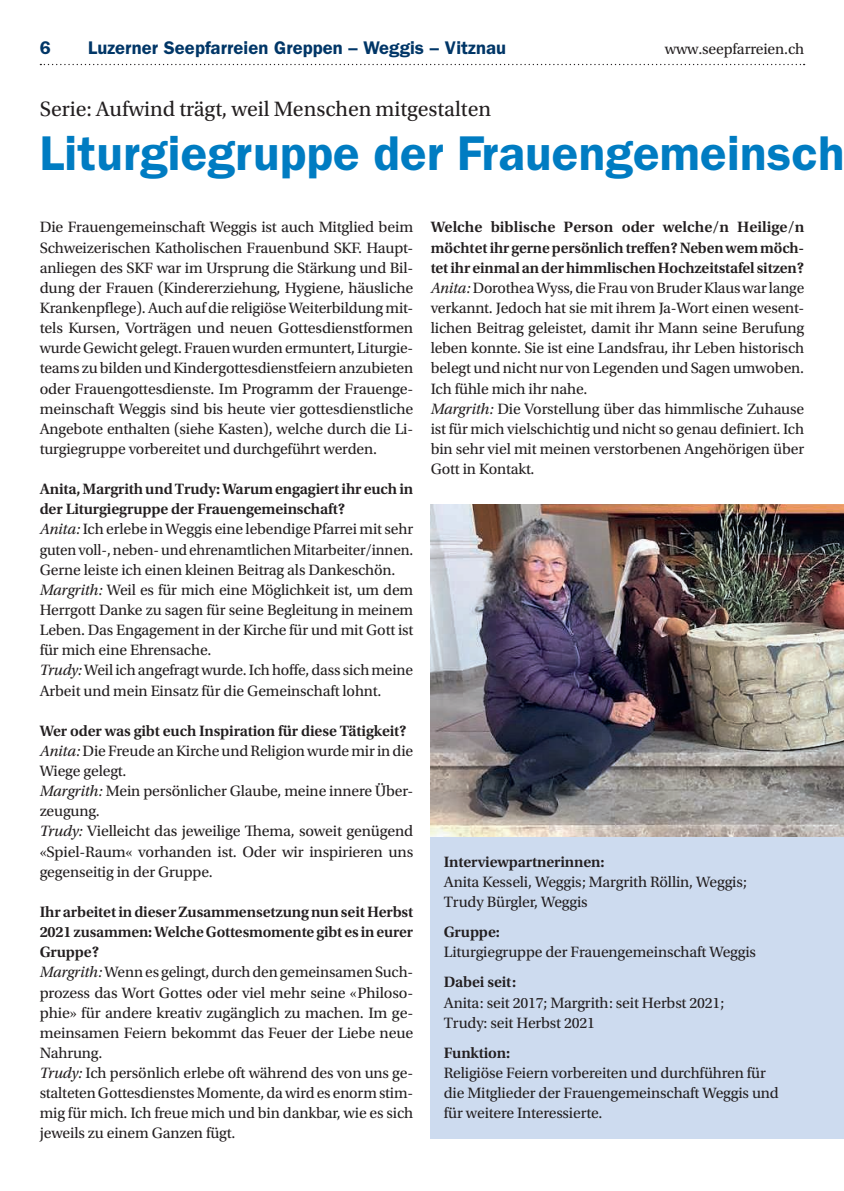
<style>
.page{position:relative;width:844px;height:1191px;background:#fff}
.page>*{position:absolute;margin:0;border:0;box-sizing:border-box;transform-origin:0 0}
.t1{font:600 49px "ITC Franklin Gothic Std";letter-spacing:.005em;color:#007cc2}
.t2{font:21.88px "Utopia Std";color:#231f20}
.t3{font:600 18.38px "ITC Franklin Gothic Std";letter-spacing:.005em;color:#003667}
.t4{font:15.75px/20.1px "Utopia Std";letter-spacing:-.01em;color:#231f20}
.t5{font:600 15.75px "Utopia Std";letter-spacing:-.01em;color:#231f20}
.s1{font-weight:600}
.s2{font-style:italic}
</style>
<div class="page">
<svg style="left:40px;top:64px;width:764px;height:1px"></svg>
<div style="left:430px;top:554px;width:413px;height:584px;background:#cddbef"></div>
<img style="left:430px;top:504px;width:413px;height:332px">
<p class="t3" style="left:40px;top:37px;width:13px">6</p>
<p class="t3" style="left:88px;top:37px;width:419px">Luzerner Seepfarreien Greppen – Weggis – Vitznau</p>
<p class="t4" style="left:664px;top:39px;width:141px">www.seepfarreien.ch</p>
<h2 class="t2" style="left:40px;top:97px;width:453px">Serie: Aufwind trägt, weil Menschen mitgestalten</h2>
<h1 class="t1" style="left:40px;top:124px;width:806px">Liturgiegruppe der Frauengemeinsch</h1>
<p class="t4" style="left:40px;top:217px;width:375px;text-align:justify">Die Frauengemeinschaft Weggis ist auch Mitglied beim Schweizerischen Katholischen Frauenbund SKF. Haupt&shy;anliegen des SKF war im Ursprung die Stärkung und Bil&shy;dung der Frauen (Kindererziehung, Hygiene, häusliche Krankenpflege). Auch auf die religiöse Weiterbildung mit&shy;tels Kursen, Vorträgen und neuen Gottesdienstformen wurde Gewicht gelegt. Frauen wurden ermuntert, Liturgie&shy;teams zu bilden und Kindergottesdienstfeiern anzubieten oder Frauengottesdienste. Im Programm der Frauenge&shy;meinschaft Weggis sind bis heute vier gottesdienstliche Angebote enthalten (siehe Kasten), welche durch die Li&shy;turgiegruppe vorbereitet und durchgeführt werden.</p>
<p class="t4" style="left:40px;top:479px;width:375px"><span class="s1">Anita, Margrith und Trudy: Warum engagiert ihr euch in der Liturgiegruppe der Frauengemeinschaft?<br></span><span class="s2">Anita:</span> Ich erlebe in Weggis eine lebendige Pfarrei mit sehr guten voll-, neben- und ehrenamtlichen Mitarbeiter/innen.<br>Gerne leiste ich einen kleinen Beitrag als Dankeschön.<br><span class="s2">Margrith:</span> Weil es für mich eine Möglichkeit ist, um dem Herrgott Danke zu sagen für seine Begleitung in meinem Leben. Das Engagement in der Kirche für und mit Gott ist für mich eine Ehrensache.<br><span class="s2">Trudy:</span> Weil ich angefragt wurde. Ich hoffe, dass sich meine Arbeit und mein Einsatz für die Gemeinschaft lohnt.</p>
<p class="t4" style="left:40px;top:721px;width:375px"><span class="s1">Wer oder was gibt euch Inspiration für diese Tätigkeit?<br></span><span class="s2">Anita:</span> Die Freude an Kirche und Religion wurde mir in die Wiege gelegt.<br><span class="s2">Margrith:</span> Mein persönlicher Glaube, meine innere Über&shy;zeugung.<br><span class="s2">Trudy:</span> Vielleicht das jeweilige Thema, soweit genügend «Spiel-Raum« vorhanden ist. Oder wir inspirieren uns gegenseitig in der Gruppe.</p>
<p class="t4" style="left:40px;top:902px;width:375px"><span class="s1">Ihr arbeitet in dieser Zusammensetzung nun seit Herbst 2021 zusammen: Welche Gottesmomente gibt es in eurer Gruppe?<br></span><span class="s2">Margrith:</span> Wenn es gelingt, durch den gemeinsamen Such&shy;prozess das Wort Gottes oder viel mehr seine «Philoso&shy;phie» für andere kreativ zugänglich zu machen. Im ge&shy;meinsamen Feiern bekommt das Feuer der Liebe neue Nahrung.<br><span class="s2">Trudy:</span> Ich persönlich erlebe oft während des von uns ge&shy;stalteten Gottesdienstes Momente, da wird es enorm stim&shy;mig für mich. Ich freue mich und bin dankbar, wie es sich jeweils zu einem Ganzen fügt.</p>
<p class="t4" style="left:430px;top:217px;width:375px"><span class="s1">Welche biblische Person oder welche/n Heilige/n möchtet ihr gerne persönlich treffen? Neben wem möch&shy;tet ihr einmal an der himmlischen Hochzeitstafel sitzen?<br></span><span class="s2">Anita:</span> Dorothea Wyss, die Frau von Bruder Klaus war lange verkannt. Jedoch hat sie mit ihrem Ja-Wort einen wesent&shy;lichen Beitrag geleistet, damit ihr Mann seine Berufung leben konnte. Sie ist eine Landsfrau, ihr Leben historisch belegt und nicht nur von Legenden und Sagen umwoben.<br>Ich fühle mich ihr nahe.<br><span class="s2">Margrith:</span> Die Vorstellung über das himmlische Zuhause ist für mich vielschichtig und nicht so genau definiert. Ich bin sehr viel mit meinen verstorbenen Angehörigen über Gott in Kontakt.</p>
<p class="t5" style="left:443px;top:852px;width:162px">Interviewpartnerinnen:</p>
<p class="t4" style="left:443px;top:872px;width:305px">Anita Kesseli, Weggis; Margrith Röllin, Weggis;<br>Trudy Bürgler, Weggis</p>
<p class="t5" style="left:443px;top:923px;width:58px">Gruppe:</p>
<p class="t4" style="left:443px;top:942px;width:313px">Liturgiegruppe der Frauengemeinschaft Weggis</p>
<p class="t5" style="left:443px;top:973px;width:74px">Dabei seit:</p>
<p class="t4" style="left:443px;top:992px;width:282px">Anita: seit 2017; Margrith: seit Herbst 2021;<br>Trudy: seit Herbst 2021</p>
<p class="t5" style="left:443px;top:1044px;width:68px">Funktion:</p>
<p class="t4" style="left:443px;top:1063px;width:336px">Religiöse Feiern vorbereiten und durchführen für die Mitglieder der Frauengemeinschaft Weggis und für weitere Interessierte.</p>
</div>
